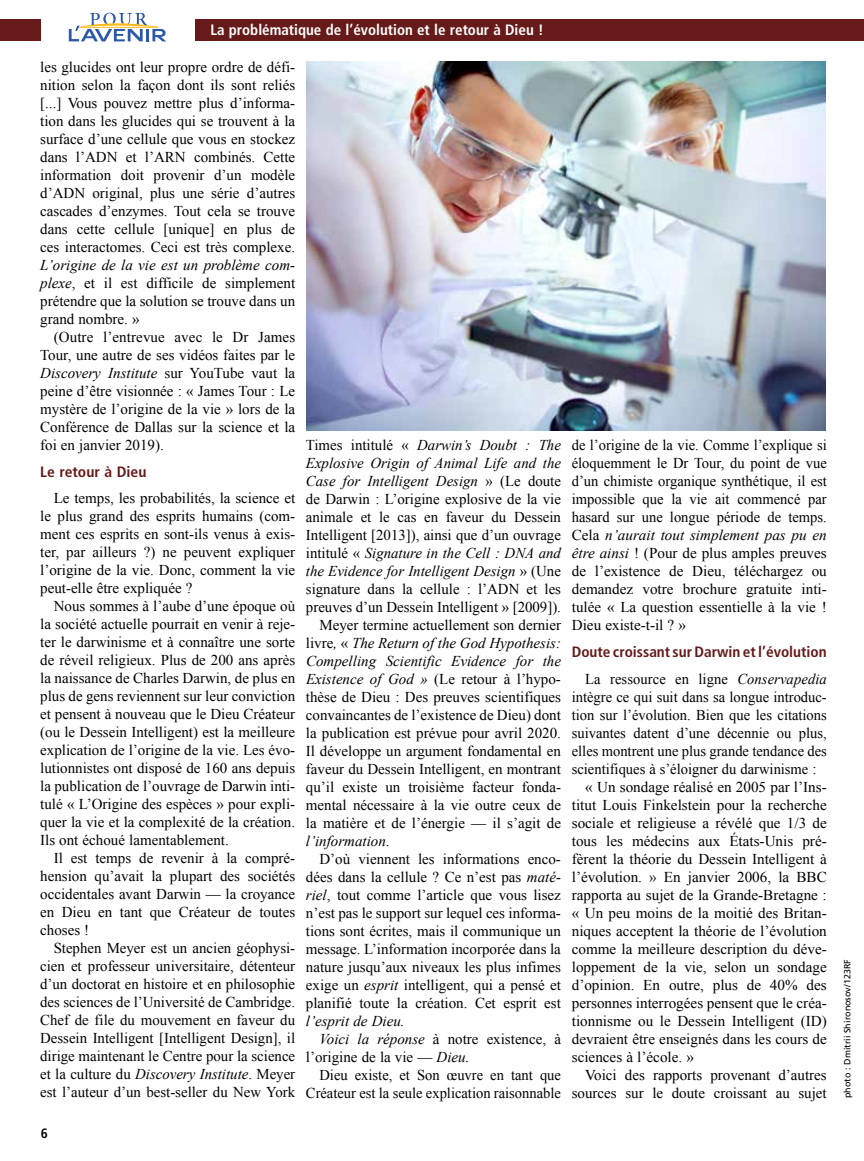
<style>
.page{position:relative;width:864px;height:1161px;background:#fff}
.page>*{position:absolute;margin:0;border:0;box-sizing:border-box;transform-origin:0 0}
.t1{font:15px/18px "Times New Roman";color:#000;text-align:justify}
.t2{font:italic 15px "Times New Roman";color:#000}
.t3{font:700 condensed 15px "Frutiger";color:#fff}
.t4{font:700 condensed 15px "Frutiger";color:#661a1a}
.t5{font:700 condensed 15px "Frutiger";color:#661a1a;scale:1.04 1}
.t6{font:700 condensed 13.5px "Frutiger";color:#000}
.t7{font:9px "Frutiger";color:#000}
.s1{font-style:italic}
.s2{font-style:normal}
.s3{color:#191919}
</style>
<div class="page">
<div style="left:0;top:19px;width:864px;height:22px;background:#661a1a"></div>
<div style="left:41px;top:13px;width:153px;height:39px;background:#fff"></div>
<svg style="left:69px;top:13px;width:97px;height:28px"></svg>
<img style="left:307px;top:62px;width:519px;height:369px">
<p class="t3" style="left:210px;top:21px;width:335px">La problématique de l’évolution et le retour à Dieu !</p>
<p class="t1" style="left:40px;top:57px;width:257px">les glucides ont leur propre ordre de défi&shy;nition selon la façon dont ils sont reliés [...] Vous pouvez mettre plus d’informa&shy;tion dans les glucides qui se trouvent à la surface d’une cellule que vous en stockez dans l’ADN et l’ARN combinés. Cette information doit provenir d’un modèle d’ADN original, plus une série d’autres cascades d’enzymes. Tout cela se trouve dans cette cellule [unique] en plus de ces interactomes. Ceci est très complexe.</p>
<p class="t1" style="left:40px;top:255px;width:257px"><span class="s1">L’origine de la vie est un problème com&shy;plexe</span>, et il est difficile de simplement prétendre que la solution se trouve dans un grand nombre. »</p>
<p class="t1" style="left:40px;top:327px;width:257px;text-indent:14px">(Outre l’entrevue avec le Dr James Tour, une autre de ses vidéos faites par le <span class="s1">Discovery Institute</span> sur YouTube vaut la peine d’être visionnée : « James Tour : Le mystère de l’origine de la vie » lors de la Conférence de Dallas sur la science et la foi en janvier 2019).</p>
<p class="t5" style="left:40px;top:463px;width:104px">Le retour à Dieu</p>
<p class="t1" style="left:40px;top:489px;width:257px;text-indent:14px">Le temps, les probabilités, la science et le plus grand des esprits humains (com&shy;ment ces esprits en sont-ils venus à exis&shy;ter, par ailleurs ?) ne peuvent expliquer l’origine de la vie. Donc, comment la vie peut-elle être expliquée ?</p>
<p class="t1" style="left:40px;top:597px;width:257px;text-indent:14px">Nous sommes à l’aube d’une époque où la société actuelle pourrait en venir à reje&shy;ter le darwinisme et à connaître une sorte de réveil religieux. Plus de 200 ans après la naissance de Charles Darwin, de plus en plus de gens reviennent sur leur conviction et pensent à nouveau que le Dieu Créateur (ou le Dessein Intelligent) est la meilleure explication de l’origine de la vie. Les évo&shy;lutionnistes ont disposé de 160 ans depuis la publication de l’ouvrage de Darwin inti&shy;tulé « L’Origine des espèces » pour expli&shy;quer la vie et la complexité de la création.<br>Ils ont échoué lamentablement.</p>
<p class="t1" style="left:40px;top:849px;width:257px;text-indent:14px">Il est temps de revenir à la compré&shy;hension qu’avait la plupart des sociétés occidentales avant Darwin — la croyance en Dieu en tant que Créateur de toutes choses !</p>
<p class="t1" style="left:40px;top:939px;width:257px;text-indent:14px">Stephen Meyer est un ancien géophysi&shy;cien et professeur universitaire, détenteur d’un doctorat en histoire et en philosophie des sciences de l’Université de Cambridge.<br>Chef de file du mouvement en faveur du Dessein Intelligent [Intelligent Design], il dirige maintenant le Centre pour la science et la culture du <span class="s1">Discovery Institute</span>. Meyer est l’auteur d’un best-seller du New York</p>
<p class="t2" style="left:306px;top:435px;width:256px"><span class="s2">Times intitulé «</span> Darwin’s Doubt : The</p>
<p class="t2" style="left:306px;top:453px;width:257px">Explosive Origin of Animal Life and the</p>
<p class="t2" style="left:306px;top:471px;width:257px">Case for Intelligent Design <span class="s2">» (Le doute</span></p>
<p class="t1" style="left:306px;top:489px;width:257px">de Darwin : L’origine explosive de la vie</p>
<p class="t1" style="left:306px;top:507px;width:257px">animale et le cas en faveur du Dessein</p>
<p class="t1" style="left:306px;top:525px;width:256px">Intelligent [2013]), ainsi que d’un ouvrage</p>
<p class="t2" style="left:306px;top:543px;width:257px"><span class="s2">intitulé «</span> Signature in the Cell : DNA and</p>
<p class="t2" style="left:306px;top:561px;width:257px">the Evidence for Intelligent Design <span class="s2">» (Une</span></p>
<p class="t1" style="left:306px;top:579px;width:257px">signature dans la cellule : l’ADN et les</p>
<p class="t1" style="left:306px;top:597px;width:257px">preuves d’un Dessein Intelligent » [2009]).</p>
<p class="t1" style="left:319px;top:615px;width:243px">Meyer termine actuellement son dernier</p>
<p class="t2" style="left:306px;top:633px;width:257px"><span class="s2">livre</span>, <span class="s2">«</span> The Return of the God Hypothesis:</p>
<p class="t2" style="left:306px;top:651px;width:257px">Compelling Scientific Evidence for the</p>
<p class="t1" style="left:306px;top:669px;width:256px"><span class="s1">Existence of God »</span> (Le retour à l’hypo-</p>
<p class="t1" style="left:306px;top:687px;width:257px">thèse de Dieu : Des preuves scientifiques</p>
<p class="t1" style="left:306px;top:705px;width:257px">convaincantes de l’existence de Dieu) dont</p>
<p class="t1" style="left:306px;top:723px;width:257px">la publication est prévue pour avril 2020.</p>
<p class="t1" style="left:306px;top:741px;width:257px">Il développe un argument fondamental en</p>
<p class="t1" style="left:306px;top:759px;width:257px">faveur du Dessein Intelligent, en montrant</p>
<p class="t1" style="left:306px;top:777px;width:257px">qu’il existe un troisième facteur fonda-</p>
<p class="t1" style="left:306px;top:795px;width:257px">mental nécessaire à la vie outre ceux de</p>
<p class="t1" style="left:306px;top:813px;width:257px">la matière et de l’énergie — il s’agit de</p>
<p class="t2" style="left:306px;top:831px;width:85px">l’information<span class="s2">.</span></p>
<p class="t1" style="left:319px;top:849px;width:243px">D’où viennent les informations enco-</p>
<p class="t1" style="left:306px;top:867px;width:257px">dées dans la cellule ? Ce n’est pas <span class="s1">maté-</span></p>
<p class="t1" style="left:306px;top:885px;width:256px"><span class="s1">riel</span>, tout comme l’article que vous lisez</p>
<p class="t1" style="left:306px;top:903px;width:257px">n’est pas le support sur lequel ces informa-</p>
<p class="t1" style="left:306px;top:921px;width:257px">tions sont écrites, mais il communique un</p>
<p class="t1" style="left:306px;top:939px;width:257px">message. L’information incorporée dans la</p>
<p class="t1" style="left:306px;top:957px;width:257px">nature jusqu’aux niveaux les plus infimes</p>
<p class="t1" style="left:306px;top:975px;width:257px">exige un <span class="s1">esprit</span> intelligent, qui a pensé et</p>
<p class="t1" style="left:306px;top:993px;width:257px">planifié toute la création. Cet esprit est</p>
<p class="t2" style="left:306px;top:1011px;width:100px">l’esprit de Dieu.</p>
<p class="t1" style="left:319px;top:1029px;width:243px"><span class="s1">Voici la réponse</span> à notre existence, à</p>
<p class="t1" style="left:306px;top:1047px;width:165px">l’origine de la vie — <span class="s1">Dieu.</span></p>
<p class="t1" style="left:319px;top:1065px;width:243px">Dieu existe, et Son œuvre en tant que</p>
<p class="t1" style="left:306px;top:1083px;width:257px">Créateur est la seule explication raisonnable</p>
<p class="t1" style="left:572px;top:435px;width:257px">de l’origine de la vie. Comme l’explique si éloquemment le Dr Tour, du point de vue d’un chimiste organique synthétique, il est impossible que la vie ait commencé par hasard sur une longue période de temps.<br>Cela <span class="s1">n’aurait tout simplement pas pu en être ainsi</span> ! (Pour de plus amples preuves de l’existence de Dieu, téléchargez ou demandez votre brochure gratuite inti&shy;tulée « La question essentielle à la vie !<br>Dieu existe-t-il ? »</p>
<p class="t4" style="left:572px;top:643px;width:256px">Doute croissant sur Darwin et l’évolution</p>
<p class="t1" style="left:585px;top:669px;width:243px">La ressource en ligne <span class="s1">Conservapedia</span></p>
<p class="t1" style="left:572px;top:687px;width:257px">intègre ce qui suit dans sa longue introduc-</p>
<p class="t1" style="left:572px;top:705px;width:257px">tion sur l’évolution. Bien que les citations</p>
<p class="t1" style="left:572px;top:723px;width:257px">suivantes datent d’une décennie ou plus,</p>
<p class="t1" style="left:572px;top:741px;width:257px">elles montrent une plus grande tendance des</p>
<p class="t1" style="left:572px;top:759px;width:246px">scientifiques à s’éloigner du darwinisme :</p>
<p class="t1" style="left:585px;top:777px;width:243px">« Un sondage réalisé en 2005 par l’Ins-</p>
<p class="t1" style="left:572px;top:795px;width:257px">titut Louis Finkelstein pour la recherche</p>
<p class="t1" style="left:572px;top:813px;width:257px">sociale et religieuse a révélé que 1/3 de</p>
<p class="t1" style="left:572px;top:831px;width:257px">tous les médecins aux États-Unis pré-</p>
<p class="t1" style="left:572px;top:849px;width:257px">fèrent la théorie du Dessein Intelligent à</p>
<p class="t1" style="left:572px;top:867px;width:257px">l’évolution. <span class="s3">»</span> En janvier 2006, la BBC</p>
<p class="t1" style="left:572px;top:885px;width:257px">rapporta au sujet de la Grande-Bretagne :</p>
<p class="t1" style="left:572px;top:903px;width:257px">« Un peu moins de la moitié des Britan-</p>
<p class="t1" style="left:572px;top:921px;width:257px">niques acceptent la théorie de l’évolution</p>
<p class="t1" style="left:572px;top:939px;width:257px">comme la meilleure description du déve-</p>
<p class="t1" style="left:572px;top:957px;width:257px">loppement de la vie, selon un sondage</p>
<p class="t1" style="left:572px;top:975px;width:257px">d’opinion. En outre, plus de 40% des</p>
<p class="t1" style="left:572px;top:993px;width:257px">personnes interrogées pensent que le créa-</p>
<p class="t1" style="left:572px;top:1011px;width:257px">tionnisme ou le Dessein Intelligent (ID)</p>
<p class="t1" style="left:572px;top:1029px;width:257px">devraient être enseignés dans les cours de</p>
<p class="t1" style="left:572px;top:1047px;width:124px">sciences à l’école. »</p>
<p class="t1" style="left:585px;top:1065px;width:243px">Voici des rapports provenant d’autres</p>
<p class="t1" style="left:572px;top:1083px;width:257px">sources sur le doute croissant au sujet</p>
<p class="t6" style="left:41px;top:1126px;width:9px">6</p>
<p class="t7" style="left:842px;top:1098px;width:140px;rotate:-90deg">photo : Dmitrii Shironosov/123RF</p>
</div>
